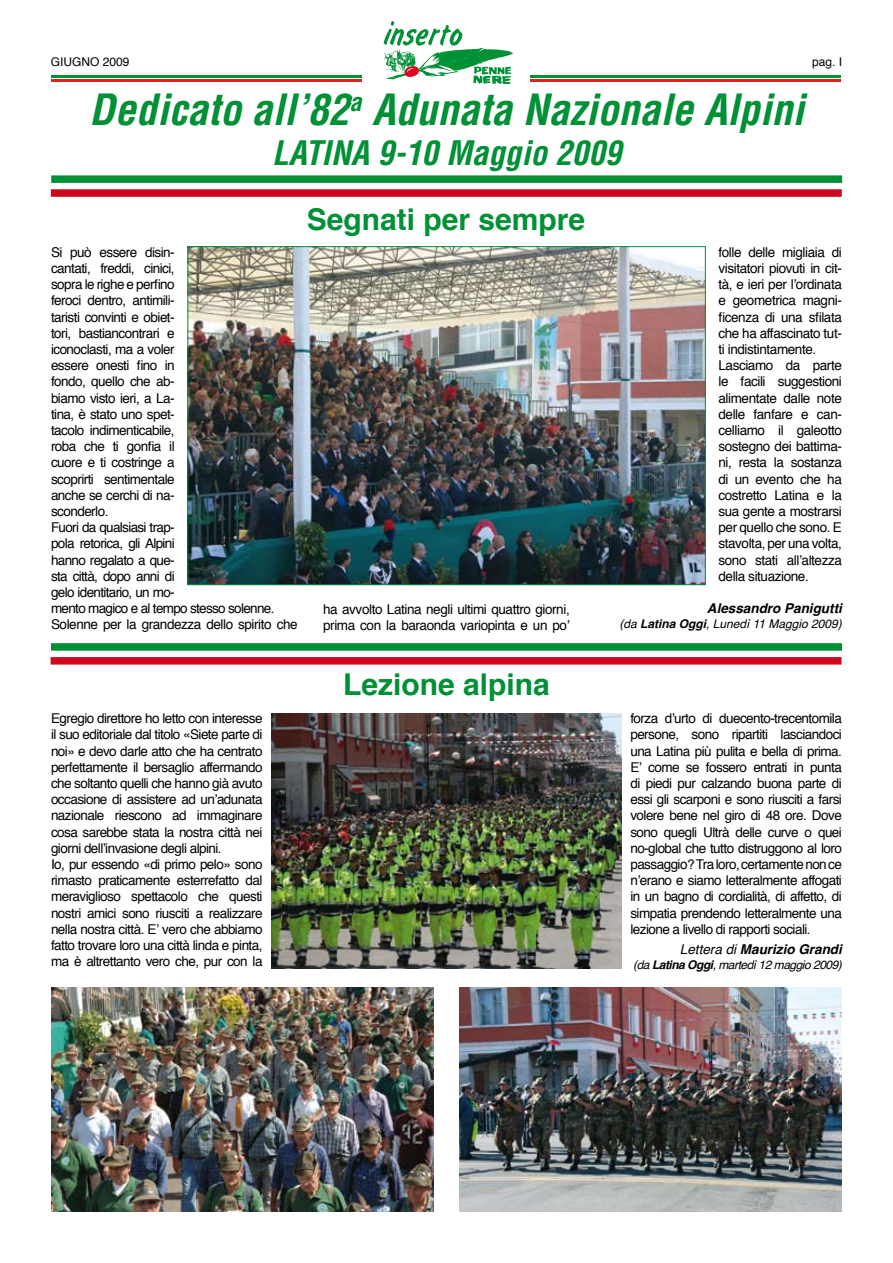
<style>
.page{position:relative;width:893px;height:1263px;background:#fff}
.page>*{position:absolute;margin:0;border:0;box-sizing:border-box;transform-origin:0 0}
.t1{font:italic 700 condensed 42px "Helvetica";color:#009036}
.t2{font:italic 700 condensed 33px "Helvetica";color:#009036}
.t3{font:700 30px "Helvetica";color:#009036}
.t4{font:13.5px/16.2px "Helvetica";letter-spacing:-.04em;color:#000}
.t5{font:italic 700 13.5px "Helvetica";color:#000}
.t6{font:italic 12px "Helvetica";letter-spacing:-.04em;color:#000}
.t7{font:italic 12px "Helvetica";color:#000}
.t8{font:12px "Helvetica";color:#000}
.s1{font-weight:700}
.s2{font-weight:400}
</style>
<div class="page">
<hr style="left:531px;top:80px;width:310px;height:2px;background:#e1221c">
<hr style="left:531px;top:75px;width:310px;height:3px;background:#009134">
<hr style="left:51px;top:80px;width:310px;height:2px;background:#e1221c">
<hr style="left:51px;top:75px;width:310px;height:3px;background:#009134">
<svg style="left:89px;top:21px;width:722px;height:63px"></svg>
<img style="left:189px;top:248px;width:515px;height:335px">
<img style="left:460px;top:988px;width:382px;height:224px">
<img style="left:271px;top:713px;width:351px;height:255px">
<div style="left:51px;top:643px;width:791px;height:8px;background:#009036"></div>
<div style="left:51px;top:657px;width:790px;height:7px;background:#cd071e"></div>
<div style="left:51px;top:175px;width:791px;height:8px;background:#009036"></div>
<div style="left:51px;top:189px;width:791px;height:8px;background:#cd071e"></div>
<img style="left:51px;top:988px;width:383px;height:224px">
<p class="t8" style="left:51px;top:53px;width:80px">GIUGNO 2009</p>
<p class="t8" style="left:812px;top:52px;width:32px">pag. I</p>
<h1 class="t1" style="left:89px;top:84px;width:716px">Dedicato all’82<sup>a</sup> Adunata Nazionale Alpini</h1>
<h2 class="t2" style="left:272px;top:133px;width:351px">LATINA 9-10 Maggio 2009</h2>
<p class="t4" style="left:51px;top:244px;width:248px">Si può essere disin-<br>cantati, freddi, cinici,<br>sopra le righe e perfino<br>feroci dentro, antimili-<br>taristi convinti e obiet-<br>tori, bastiancontrari e<br>iconoclasti, ma a voler<br>essere onesti fino in<br>fondo, quello che ab-<br>biamo visto ieri, a La-<br>tina, è stato uno spet-<br>tacolo indimenticabile,<br>roba che ti gonfia il<br>cuore e ti costringe a<br>scoprirti sentimentale<br>anche se cerchi di na-<br>sconderlo.<br>Fuori da qualsiasi trap-<br>pola retorica, gli Alpini<br>hanno regalato a que-<br>sta città, dopo anni di<br>gelo identitario, un mo-<br>mento magico e al tempo stesso solenne.<br>Solenne per la grandezza dello spirito che</p>
<h3 class="t3" style="left:307px;top:195px;width:280px">Segnati per sempre</h3>
<p class="t4" style="left:323px;top:601px;width:248px">ha avvolto Latina negli ultimi quattro giorni, prima con la baraonda variopinta e un po’</p>
<p class="t4" style="left:51px;top:711px;width:213px">Egregio direttore ho letto con interesse il suo editoriale dal titolo «Siete parte di noi» e devo darle atto che ha centrato perfettamente il bersaglio affermando che soltanto quelli che hanno già avuto occasione di assistere ad un’adunata nazionale riescono ad immaginare cosa sarebbe stata la nostra città nei giorni dell’invasione degli alpini.<br>Io, pur essendo «di primo pelo» sono rimasto praticamente esterrefatto dal meraviglioso spettacolo che questi nostri amici sono riusciti a realizzare nella nostra città. E’ vero che abbiamo fatto trovare loro una città linda e pinta, ma è altrettanto vero che, pur con la</p>
<h3 class="t3" style="left:343px;top:661px;width:208px">Lezione alpina</h3>
<p class="t4" style="left:718px;top:244px;width:125px">folle delle migliaia di visitatori piovuti in cit&shy;tà, e ieri per l’ordinata e geometrica magni&shy;ficenza di una sfilata che ha affascinato tut&shy;ti indistintamente.<br>Lasciamo da parte le facili suggestioni alimentate dalle note delle fanfare e can&shy;celliamo il galeotto sostegno dei battima&shy;ni, resta la sostanza di un evento che ha costretto Latina e la sua gente a mostrarsi per quello che sono. E stavolta, per una volta, sono stati all’altezza della situazione.</p>
<p class="t5" style="left:707px;top:597px;width:137px">Alessandro Panigutti</p>
<p class="t7" style="left:619px;top:614px;width:224px">(da <span class="s1">Latina Oggi</span>, Lunedì 11 Maggio 2009)</p>
<p class="t4" style="left:630px;top:711px;width:213px;text-align:justify">forza d’urto di duecento-trecentomila persone, sono ripartiti lasciandoci una Latina più pulita e bella di prima.<br>E’ come se fossero entrati in punta di piedi pur calzando buona parte di essi gli scarponi e sono riusciti a farsi volere bene nel giro di 48 ore. Dove sono quegli Ultrà delle curve o quei no-global che tutto distruggono al loro passaggio? Tra loro, certamente non ce n’erano e siamo letteralmente affogati in un bagno di cordialità, di affetto, di simpatia prendendo letteralmente una lezione a livello di rapporti sociali.</p>
<p class="t5" style="left:680px;top:938px;width:164px"><span class="s2">Lettera di</span> Maurizio Grandi</p>
<p class="t6" style="left:633px;top:955px;width:210px">(da <span class="s1">Latina Oggi</span>, martedì 12 maggio 2009)</p>
</div>
